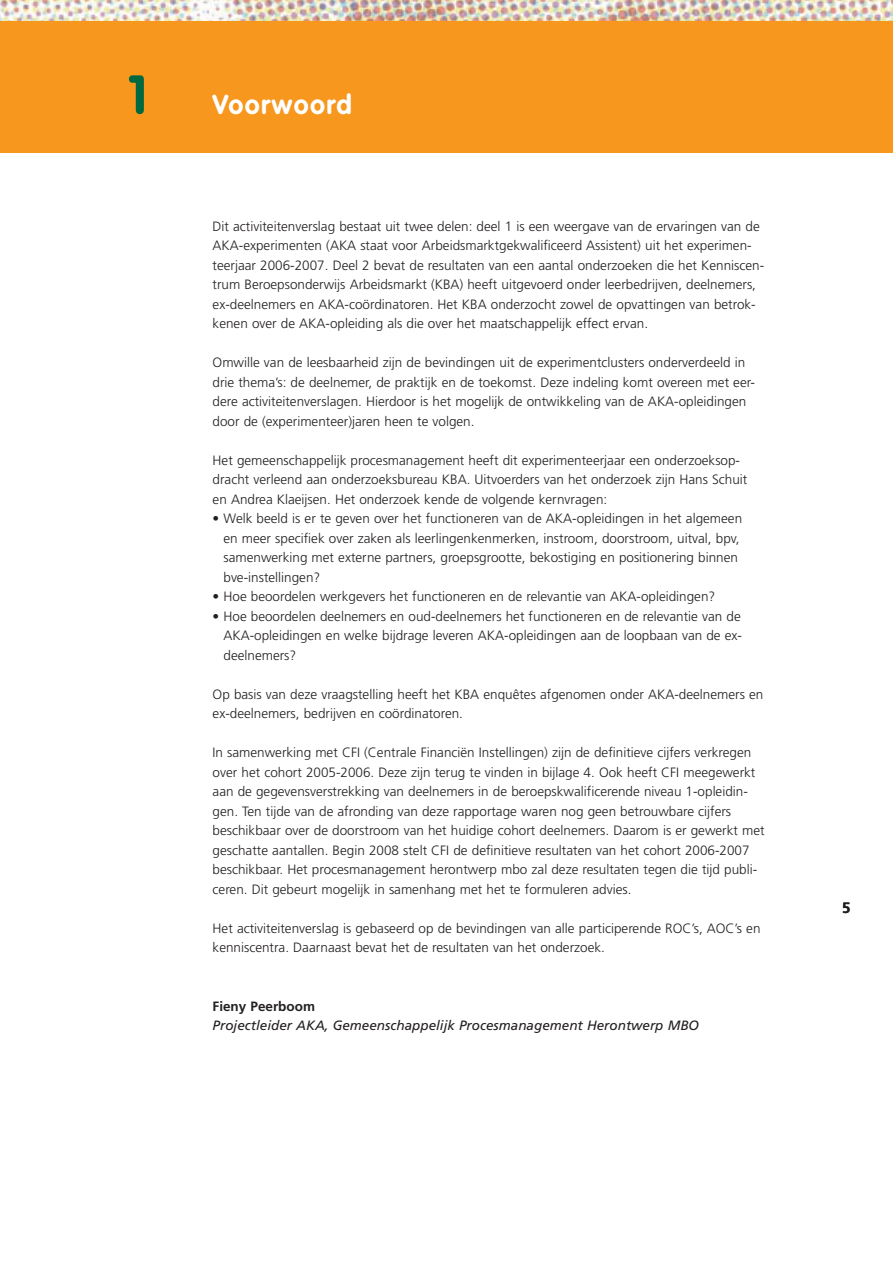
<style>
.page{position:relative;width:893px;height:1263px;background:#fff}
.page>*{position:absolute;margin:0;border:0;box-sizing:border-box;transform-origin:0 0}
.t1{font:700 54px "VAG Rounded";color:#00693f}
.t2{font:700 27px "VAG Rounded";letter-spacing:.05em;color:#fff}
.t3{font:700 15px "Frutiger";color:#231f20}
.t4{font:300 13.5px/19.5px "Frutiger";color:#231f20}
.t5{font:italic 13.5px "Frutiger";color:#231f20}
.t6{font:700 13.5px "Frutiger";color:#231f20}
</style>
<div class="page">
<img style="left:0;top:0;width:893px;height:21px">
<div style="left:0;top:21px;width:893px;height:132px;background:#f7971d"></div>
<h1 class="t1" style="left:128px;top:63px;width:21px">1</h1>
<h2 class="t2" style="left:213px;top:88px;width:141px">Voorwoord</h2>
<p class="t4" style="left:213px;top:216px;width:553px">Dit activiteitenverslag bestaat uit twee delen: deel 1 is een weergave van de ervaringen van de AKA-experimenten (AKA staat voor Arbeidsmarktgekwalificeerd Assistent) uit het experimen&shy;teerjaar 2006-2007. Deel 2 bevat de resultaten van een aantal onderzoeken die het Kenniscen&shy;trum Beroepsonderwijs Arbeidsmarkt (KBA) heeft uitgevoerd onder leerbedrijven, deelnemers, ex-deelnemers en AKA-coördinatoren. Het KBA onderzocht zowel de opvattingen van betrok&shy;kenen over de AKA-opleiding als die over het maatschappelijk effect ervan.</p>
<p class="t4" style="left:213px;top:353px;width:544px">Omwille van de leesbaarheid zijn de bevindingen uit de experimentclusters onderverdeeld in drie thema’s: de deelnemer, de praktijk en de toekomst. Deze indeling komt overeen met eer&shy;dere activiteitenverslagen. Hierdoor is het mogelijk de ontwikkeling van de AKA-opleidingen door de (experimenteer)jaren heen te volgen.</p>
<p class="t4" style="left:213px;top:450px;width:536px">Het gemeenschappelijk procesmanagement heeft dit experimenteerjaar een onderzoeksop&shy;dracht verleend aan onderzoeksbureau KBA. Uitvoerders van het onderzoek zijn Hans Schuit en Andrea Klaeijsen. Het onderzoek kende de volgende kernvragen:</p>
<p class="t4" style="left:223px;top:509px;width:520px;text-indent:-11px">• Welk beeld is er te geven over het functioneren van de AKA-opleidingen in het algemeen en meer specifiek over zaken als leerlingenkenmerken, instroom, doorstroom, uitval, bpv, samenwerking met externe partners, groepsgrootte, bekostiging en positionering binnen bve-instellingen?</p>
<p class="t4" style="left:213px;top:587px;width:504px">• Hoe beoordelen werkgevers het functioneren en de relevantie van AKA-opleidingen?</p>
<p class="t4" style="left:223px;top:606px;width:520px;text-align:justify;text-indent:-11px">• Hoe beoordelen deelnemers en oud-deelnemers het functioneren en de relevantie van de AKA-opleidingen en welke bijdrage leveren AKA-opleidingen aan de loopbaan van de ex&shy;deelnemers?</p>
<p class="t4" style="left:213px;top:684px;width:552px">Op basis van deze vraagstelling heeft het KBA enquêtes afgenomen onder AKA-deelnemers en ex-deelnemers, bedrijven en coördinatoren.</p>
<p class="t4" style="left:213px;top:743px;width:554px">In samenwerking met CFI (Centrale Financiën Instellingen) zijn de definitieve cijfers verkregen over het cohort 2005-2006. Deze zijn terug te vinden in bijlage 4. Ook heeft CFI meegewerkt aan de gegevensverstrekking van deelnemers in de beroepskwalificerende niveau 1-opleidin&shy;gen. Ten tijde van de afronding van deze rapportage waren nog geen betrouwbare cijfers beschikbaar over de doorstroom van het huidige cohort deelnemers. Daarom is er gewerkt met geschatte aantallen. Begin 2008 stelt CFI de definitieve resultaten van het cohort 2006-2007 beschikbaar. Het procesmanagement herontwerp mbo zal deze resultaten tegen die tijd publi&shy;ceren. Dit gebeurt mogelijk in samenhang met het te formuleren advies.</p>
<p class="t4" style="left:213px;top:918px;width:549px">Het activiteitenverslag is gebaseerd op de bevindingen van alle participerende ROC’s, AOC’s en kenniscentra. Daarnaast bevat het de resultaten van het onderzoek.</p>
<p class="t6" style="left:213px;top:998px;width:104px">Fieny Peerboom</p>
<p class="t5" style="left:213px;top:1018px;width:488px">Projectleider AKA, Gemeenschappelijk Procesmanagement Herontwerp MBO</p>
<p class="t3" style="left:842px;top:899px;width:10px">5</p>
</div>
